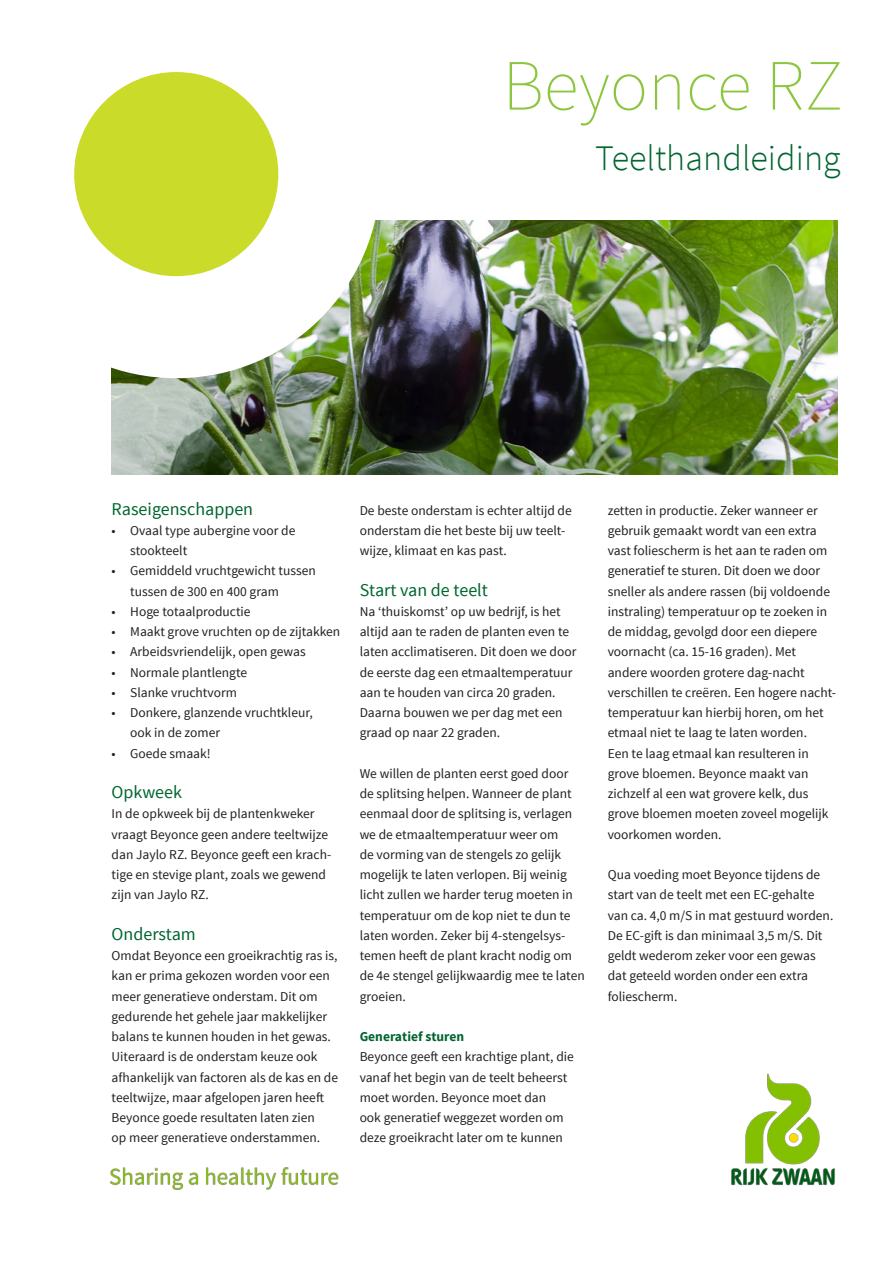
<style>
.page{position:relative;width:893px;height:1263px;background:#fff}
.page>*{position:absolute;margin:0;border:0;box-sizing:border-box;transform-origin:0 0}
.t1{font:200 72px "Source Sans Pro";color:#8bc63e}
.t2{font:300 36px "Source Sans Pro";color:#00652e}
.t3{font:18px "Source Sans Pro";color:#00652e}
.t4{font:13.5px/20.2px "Source Sans Pro";color:#231f20}
.t5{font:700 13.5px "Source Sans Pro";color:#00652e}
</style>
<div class="page">
<img style="left:112px;top:221px;width:725px;height:253px">
<svg style="left:74px;top:72px;width:306px;height:306px"></svg>
<div style="left:74px;top:72px;width:204px;height:204px;background:#cadb2a;border-radius:50%"></div>
<img style="left:731px;top:1073px;width:104px;height:113px">
<img style="left:110px;top:1167px;width:229px;height:23px">
<h1 class="t1" style="left:502px;top:42px;width:342px">Beyonce RZ</h1>
<h2 class="t2" style="left:595px;top:137px;width:247px">Teelthandleiding</h2>
<h3 class="t3" style="left:112px;top:497px;width:143px">Raseigenschappen</h3>
<p class="t4" style="left:112px;top:520px;width:185px">• Ovaal type aubergine voor de</p>
<p class="t4" style="left:112px;top:541px;width:77px">• stookteelt</p>
<p class="t4" style="left:112px;top:561px;width:206px">• Gemiddeld vruchtgewicht tussen</p>
<p class="t4" style="left:112px;top:581px;width:169px">• tussen de 300 en 400 gram</p>
<p class="t4" style="left:112px;top:601px;width:141px">• Hoge totaalproductie</p>
<p class="t4" style="left:112px;top:622px;width:230px">• Maakt grove vruchten op de zijtakken</p>
<p class="t4" style="left:112px;top:642px;width:196px">• Arbeidsvriendelijk, open gewas</p>
<p class="t4" style="left:112px;top:662px;width:137px">• Normale plantlengte</p>
<p class="t4" style="left:112px;top:682px;width:127px">• Slanke vruchtvorm</p>
<p class="t4" style="left:112px;top:703px;width:203px">• Donkere, glanzende vruchtkleur,</p>
<p class="t4" style="left:112px;top:723px;width:110px">• ook in de zomer</p>
<p class="t4" style="left:112px;top:743px;width:101px">• Goede smaak!</p>
<h3 class="t3" style="left:112px;top:781px;width:72px">Opkweek</h3>
<p class="t4" style="left:112px;top:804px;width:221px">In de opkweek bij de plantenkweker vraagt Beyonce geen andere teeltwijze dan Jaylo RZ. Beyonce geeft een krach&shy;tige en stevige plant, zoals we gewend zijn van Jaylo RZ.</p>
<h3 class="t3" style="left:112px;top:923px;width:86px">Onderstam</h3>
<p class="t4" style="left:112px;top:946px;width:228px">Omdat Beyonce een groeikrachtig ras is, kan er prima gekozen worden voor een meer generatieve onderstam. Dit om gedurende het gehele jaar makkelijker balans te kunnen houden in het gewas.<br>Uiteraard is de onderstam keuze ook afhankelijk van factoren als de kas en de teeltwijze, maar afgelopen jaren heeft Beyonce goede resultaten laten zien<br>op meer generatieve onderstammen.</p>
<p class="t4" style="left:360px;top:500px;width:214px">De beste onderstam is echter altijd de onderstam die het beste bij uw teelt&shy;wijze, klimaat en kas past.</p>
<h3 class="t3" style="left:360px;top:578px;width:130px">Start van de teelt</h3>
<p class="t4" style="left:360px;top:601px;width:218px">Na ‘thuiskomst’ op uw bedrijf, is het altijd aan te raden de planten even te laten acclimatiseren. Dit doen we door de eerste dag een etmaaltemperatuur aan te houden van circa 20 graden.<br>Daarna bouwen we per dag met een graad op naar 22 graden.</p>
<p class="t4" style="left:360px;top:763px;width:227px">We willen de planten eerst goed door de splitsing helpen. Wanneer de plant eenmaal door de splitsing is, verlagen we de etmaaltemperatuur weer om<br>de vorming van de stengels zo gelijk mogelijk te laten verlopen. Bij weinig licht zullen we harder terug moeten in temperatuur om de kop niet te dun te laten worden. Zeker bij 4-stengelsys&shy;temen heeft de plant kracht nodig om de 4e stengel gelijkwaardig mee te laten groeien.</p>
<p class="t5" style="left:360px;top:1028px;width:106px">Generatief sturen</p>
<p class="t4" style="left:360px;top:1047px;width:216px">Beyonce geeft een krachtige plant, die vanaf het begin van de teelt beheerst moet worden. Beyonce moet dan<br>ook generatief weggezet worden om deze groeikracht later om te kunnen</p>
<p class="t4" style="left:608px;top:500px;width:230px">zetten in productie. Zeker wanneer er gebruik gemaakt wordt van een extra vast foliescherm is het aan te raden om generatief te sturen. Dit doen we door sneller als andere rassen (bij voldoende instraling) temperatuur op te zoeken in de middag, gevolgd door een diepere voornacht (ca. 15-16 graden). Met andere woorden grotere dag-nacht verschillen te creëren. Een hogere nacht&shy;temperatuur kan hierbij horen, om het etmaal niet te laag te laten worden.<br>Een te laag etmaal kan resulteren in grove bloemen. Beyonce maakt van zichzelf al een wat grovere kelk, dus grove bloemen moeten zoveel mogelijk voorkomen worden.</p>
<p class="t4" style="left:608px;top:865px;width:227px">Qua voeding moet Beyonce tijdens de start van de teelt met een EC-gehalte van ca. 4,0 m/S in mat gestuurd worden.<br>De EC-gift is dan minimaal 3,5 m/S. Dit geldt wederom zeker voor een gewas dat geteeld worden onder een extra foliescherm.</p>
</div>
